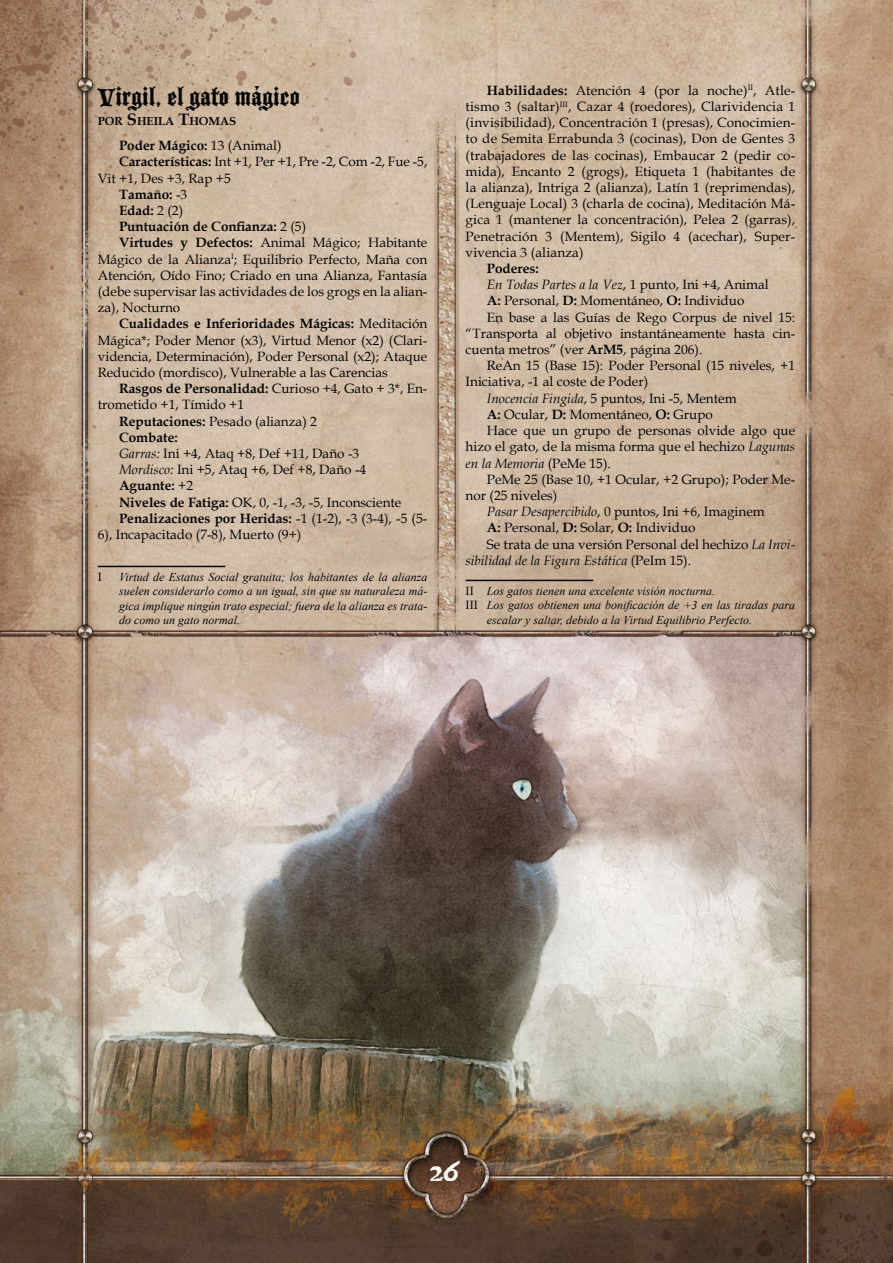
<style>
.page{position:relative;width:893px;height:1263px;background:#fff}
.page>*{position:absolute;margin:0;border:0;box-sizing:border-box;transform-origin:0 0}
.t1{font:36px "JSL Blackletter";color:#fff}
.t2{font:27px "Blackmoor Let Plain";color:#000}
.t3{font:13.5px/16.2px "Book Antiqua";color:#000;text-align:justify}
.t4{font:700 13.5px "Book Antiqua";color:#000}
.t5{font:italic 13.5px "Book Antiqua";color:#000}
.t6{font:italic 12px/14.4px "Times New Roman";color:#000;text-align:justify}
.t7{font:12px "Book Antiqua";color:#000}
.t8{font:700 11.55px "Book Antiqua";color:#000}
.s1{font-size:16.5px}
.s2{font-weight:400}
.s3{font-weight:700}
.s4{font-style:italic}
.s5{font-style:normal}
.s6{font-family:"Book Antiqua";font-style:normal}
</style>
<div class="page">
<img style="left:0;top:0;width:893px;height:1263px">
<img style="left:434px;top:81px;width:25px;height:539px">
<img style="left:0;top:643px;width:795px;height:528px">
<img style="left:34px;top:1015px;width:859px;height:248px">
<img style="left:0;top:620px;width:795px;height:23px">
<img style="left:0;top:1171px;width:893px;height:13px">
<img style="left:72px;top:0;width:26px;height:1263px">
<img style="left:795px;top:0;width:27px;height:1263px">
<img style="left:396px;top:1127px;width:101px;height:101px">
<hr style="left:98px;top:566px;width:127px;height:1px;background:#000">
<hr style="left:466px;top:580px;width:127px;height:1px;background:#000">
<h2 class="t2" style="left:98px;top:82px;width:204px">Virgil, el gato mágico</h2>
<p class="t8" style="left:98px;top:114px;width:140px">POR <span class="s1">S</span>HEILA <span class="s1">T</span>HOMAS</p>
<p class="t4" style="left:119px;top:136px;width:164px">Poder Mágico: <span class="s2">13 (Animal)</span></p>
<p class="t3" style="left:119px;top:153px;width:310px"><span class="s3">Características:</span> Int +1, Per +1, Pre -2, Com -2, Fue -5,</p>
<p class="t3" style="left:98px;top:170px;width:135px">Vit +1, Des +3, Rap +5</p>
<p class="t4" style="left:119px;top:185px;width:70px">Tamaño: <span class="s2">-3</span></p>
<p class="t4" style="left:119px;top:201px;width:66px">Edad: <span class="s2">2 (2)</span></p>
<p class="t4" style="left:119px;top:217px;width:189px">Puntuación de Confianza: <span class="s2">2 (5)</span></p>
<p class="t3" style="left:119px;top:234px;width:310px"><span class="s3">Virtudes y Defectos:</span> Animal Mágico; Habitante</p>
<p class="t3" style="left:98px;top:251px;width:331px">Mágico de la Alianza<sup>I</sup>; Equilibrio Perfecto, Maña con</p>
<p class="t3" style="left:98px;top:267px;width:331px">Atención, Oído Fino; Criado en una Alianza, Fantasía</p>
<p class="t3" style="left:98px;top:283px;width:331px">(debe supervisar las actividades de los grogs en la alian-</p>
<p class="t3" style="left:98px;top:299px;width:84px">za), Nocturno</p>
<p class="t4" style="left:119px;top:315px;width:310px">Cualidades e Inferioridades Mágicas: <span class="s2">Meditación</span></p>
<p class="t3" style="left:98px;top:332px;width:331px">Mágica*; Poder Menor (x3), Virtud Menor (x2) (Clari-</p>
<p class="t3" style="left:98px;top:348px;width:331px">videncia, Determinación), Poder Personal (x2); Ataque</p>
<p class="t3" style="left:98px;top:364px;width:292px">Reducido (mordisco), Vulnerable a las Carencias</p>
<p class="t4" style="left:119px;top:379px;width:310px">Rasgos de Personalidad: <span class="s2">Curioso +4, Gato + 3*, En-</span></p>
<p class="t3" style="left:98px;top:396px;width:148px">trometido +1, Tímido +1</p>
<p class="t3" style="left:119px;top:413px;width:199px"><span class="s3">Reputaciones:</span> Pesado (alianza) 2</p>
<p class="t4" style="left:119px;top:428px;width:60px">Combate:</p>
<p class="t3" style="left:119px;top:445px;width:242px"><span class="s4">Garras:</span> Ini +4, Ataq +8, Def +11, Daño -3</p>
<p class="t3" style="left:119px;top:461px;width:249px"><span class="s4">Mordisco:</span> Ini +5, Ataq +6, Def +8, Daño -4</p>
<p class="t4" style="left:119px;top:477px;width:76px">Aguante: <span class="s2">+2</span></p>
<p class="t3" style="left:119px;top:494px;width:284px"><span class="s3">Niveles de Fatiga:</span> OK, 0, -1, -3, -5, Inconsciente</p>
<p class="t4" style="left:119px;top:509px;width:310px">Penalizaciones por Heridas: <span class="s2">-1 (1-2), -3 (3-4), -5 (5-</span></p>
<p class="t3" style="left:98px;top:526px;width:205px">6), Incapacitado (7-8), Muerto (9+)</p>
<p class="t7" style="left:98px;top:568px;width:6px">I</p>
<p class="t6" style="left:119px;top:569px;width:310px">Virtud de Estatus Social gratuita; los habitantes de la alianza suelen considerarlo como a un igual, sin que su naturaleza má&shy;gica implique ningún trato especial; fuera de la alianza es trata&shy;do como un gato normal.</p>
<p class="t3" style="left:466px;top:82px;width:331px;text-indent:21px"><span class="s3">Habilidades:</span> Atención 4 (por la noche)<sup>II</sup>, Atle&shy;tismo 3 (saltar)<sup>III</sup>, Cazar 4 (roedores), Clarividencia 1 (invisibilidad), Concentración 1 (presas), Conocimien&shy;to de Semita Errabunda 3 (cocinas), Don de Gentes 3 (trabajadores de las cocinas), Embaucar 2 (pedir co&shy;mida), Encanto 2 (grogs), Etiqueta 1 (habitantes de la alianza), Intriga 2 (alianza), Latín 1 (reprimendas), (Lenguaje Local) 3 (charla de cocina), Meditación Má&shy;gica 1 (mantener la concentración), Pelea 2 (garras), Penetración 3 (Mentem), Sigilo 4 (acechar), Super&shy;vivencia 3 (alianza)</p>
<p class="t4" style="left:487px;top:259px;width:54px">Poderes:</p>
<p class="t3" style="left:487px;top:276px;width:283px"><span class="s4">En Todas Partes a la Vez</span>, 1 punto, Ini +4, Animal</p>
<p class="t3" style="left:487px;top:292px;width:259px"><span class="s3">A:</span> Personal, <span class="s3">D:</span> Momentáneo, <span class="s3">O:</span> Individuo</p>
<p class="t3" style="left:487px;top:309px;width:310px">En base a las Guías de Rego Corpus de nivel 15:</p>
<p class="t3" style="left:466px;top:325px;width:331px">“Transporta al objetivo instantáneamente hasta cin-</p>
<p class="t3" style="left:466px;top:341px;width:238px">cuenta metros” (ver <span class="s3">ArM5</span>, página 206).</p>
<p class="t3" style="left:487px;top:357px;width:310px">ReAn 15 (Base 15): Poder Personal (15 niveles, +1</p>
<p class="t3" style="left:466px;top:373px;width:184px">Iniciativa, -1 al coste de Poder)</p>
<p class="t3" style="left:487px;top:390px;width:251px"><span class="s4">Inocencia Fingida</span>, 5 puntos, Ini -5, Mentem</p>
<p class="t3" style="left:487px;top:406px;width:227px"><span class="s3">A:</span> Ocular, <span class="s3">D:</span> Momentáneo, <span class="s3">O:</span> Grupo</p>
<p class="t3" style="left:487px;top:422px;width:310px">Hace que un grupo de personas olvide algo que</p>
<p class="t3" style="left:466px;top:438px;width:331px">hizo el gato, de la misma forma que el hechizo <span class="s4">Lagunas</span></p>
<p class="t5" style="left:466px;top:453px;width:147px">en la Memoria <span class="s5">(PeMe 15).</span></p>
<p class="t3" style="left:487px;top:471px;width:310px">PeMe 25 (Base 10, +1 Ocular, +2 Grupo); Poder Me-</p>
<p class="t3" style="left:466px;top:487px;width:93px">nor (25 niveles)</p>
<p class="t3" style="left:487px;top:503px;width:279px"><span class="s4">Pasar Desapercibido</span>, 0 puntos, Ini +6, Imaginem</p>
<p class="t3" style="left:487px;top:519px;width:210px"><span class="s3">A:</span> Personal, <span class="s3">D:</span> Solar, <span class="s3">O:</span> Individuo</p>
<p class="t3" style="left:487px;top:535px;width:310px">Se trata de una versión Personal del hechizo <span class="s4">La Invi-</span></p>
<p class="t5" style="left:466px;top:551px;width:227px">sibilidad de la Figura Estática <span class="s5">(PeIm 15).</span></p>
<p class="t6" style="left:466px;top:583px;width:251px"><span class="s6">II</span> Los gatos tienen una excelente visión nocturna.</p>
<p class="t6" style="left:466px;top:598px;width:331px"><span class="s6">III</span> Los gatos obtienen una bonificación de +3 en las tiradas para</p>
<p class="t6" style="left:487px;top:612px;width:267px">escalar y saltar, debido a la Virtud Equilibrio Perfecto.</p>
<h1 class="t1" style="left:430px;top:1157px;width:32px">26</h1>
</div>
